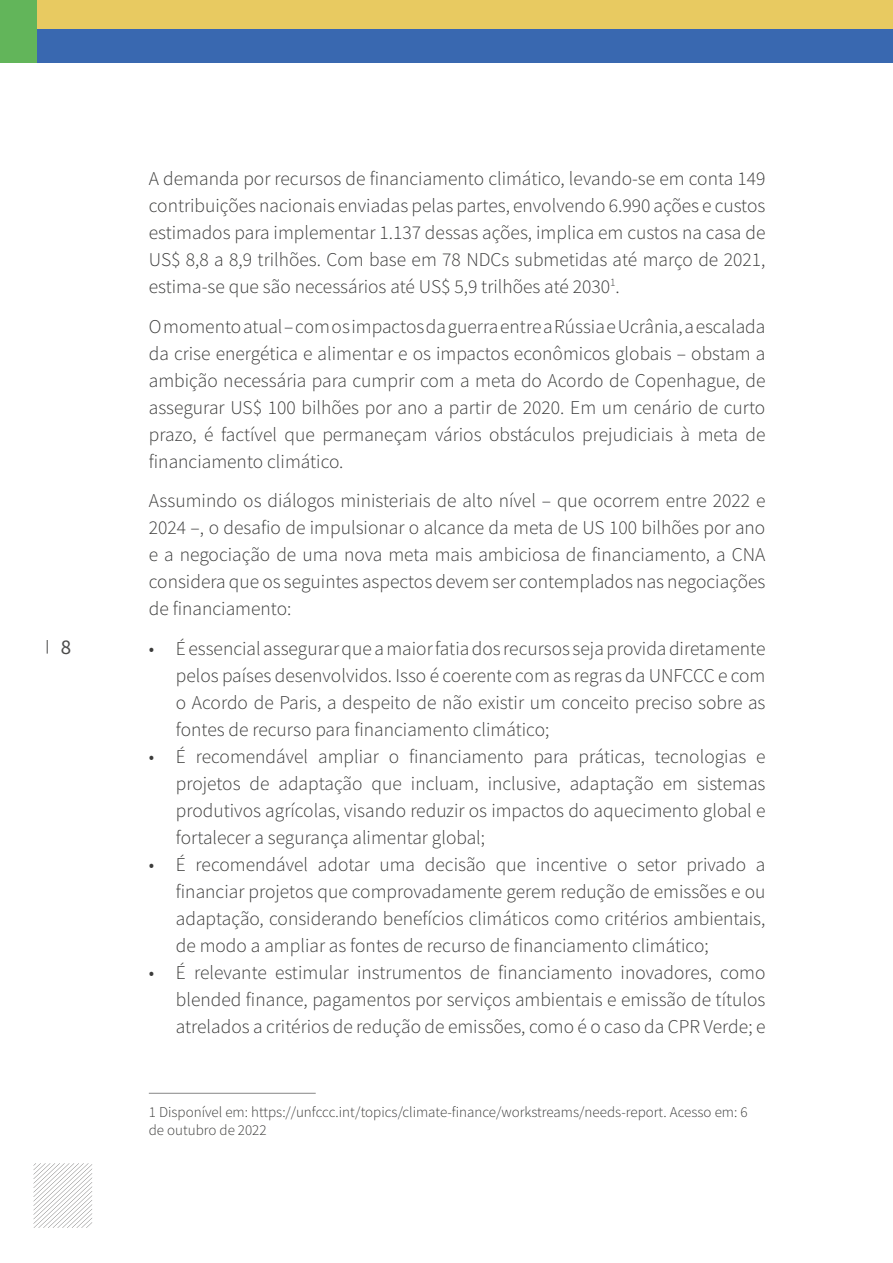
<style>
.page{position:relative;width:893px;height:1263px;background:#fff}
.page>*{position:absolute;margin:0;border:0;box-sizing:border-box;transform-origin:0 0}
.t1{font:21px "Source Sans Variable";color:#4a4a49}
.t2{font:19.5px/27px "Source Sans Variable";color:#3c3c3b;text-align:justify}
.t3{font:15px/18px "Source Sans Variable";color:#3c3c3b}
</style>
<div class="page">
<div style="left:37px;top:0;width:856px;height:30px;background:#e8ca61"></div>
<div style="left:37px;top:30px;width:856px;height:33px;background:#3968b0"></div>
<div style="left:0;top:0;width:37px;height:63px;background:#62b55a"></div>
<svg style="left:34px;top:1163px;width:58px;height:65px"></svg>
<svg style="left:47px;top:640px;width:1px;height:14px"></svg>
<hr style="left:149px;top:1093px;width:167px;height:1px;background:#878787">
<p class="t1" style="left:61px;top:634px;width:12px">8</p>
<p class="t2" style="left:149px;top:165px;width:618px">A demanda por recursos de financiamento climático, levando-se em conta 149 contribuições nacionais enviadas pelas partes, envolvendo 6.990 ações e custos estimados para implementar 1.137 dessas ações, implica em custos na casa de US$ 8,8 a 8,9 trilhões. Com base em 78 NDCs submetidas até março de 2021, estima-se que são necessários até US$ 5,9 trilhões até 2030<sup>1</sup>.</p>
<p class="t2" style="left:149px;top:313px;width:618px">O momento atual – com os impactos da guerra entre a Rússia e Ucrânia, a escalada da crise energética e alimentar e os impactos econômicos globais – obstam a ambição necessária para cumprir com a meta do Acordo de Copenhague, de assegurar US$ 100 bilhões por ano a partir de 2020. Em um cenário de curto prazo, é factível que permaneçam vários obstáculos prejudiciais à meta de financiamento climático.</p>
<p class="t2" style="left:149px;top:487px;width:618px">Assumindo os diálogos ministeriais de alto nível – que ocorrem entre 2022 e 2024 –, o desafio de impulsionar o alcance da meta de US 100 bilhões por ano e a negociação de uma nova meta mais ambiciosa de financiamento, a CNA considera que os seguintes aspectos devem ser contemplados nas negociações de financiamento:</p>
<p class="t2" style="left:176px;top:635px;width:591px;text-indent:-27px">• É essencial assegurar que a maior fatia dos recursos seja provida diretamente pelos países desenvolvidos. Isso é coerente com as regras da UNFCCC e com o Acordo de Paris, a despeito de não existir um conceito preciso sobre as fontes de recurso para financiamento climático;</p>
<p class="t2" style="left:176px;top:743px;width:591px;text-indent:-27px">• É recomendável ampliar o financiamento para práticas, tecnologias e projetos de adaptação que incluam, inclusive, adaptação em sistemas produtivos agrícolas, visando reduzir os impactos do aquecimento global e fortalecer a segurança alimentar global;</p>
<p class="t2" style="left:176px;top:851px;width:591px;text-indent:-27px">• É recomendável adotar uma decisão que incentive o setor privado a financiar projetos que comprovadamente gerem redução de emissões e ou adaptação, considerando benefícios climáticos como critérios ambientais, de modo a ampliar as fontes de recurso de financiamento climático;</p>
<p class="t2" style="left:176px;top:959px;width:591px;text-indent:-27px">• É relevante estimular instrumentos de financiamento inovadores, como blended finance, pagamentos por serviços ambientais e emissão de títulos atrelados a critérios de redução de emissões, como é o caso da CPR Verde; e</p>
<p class="t3" style="left:149px;top:1103px;width:600px">1 Disponível em: https://unfccc.int/topics/climate-finance/workstreams/needs-report. Acesso em: 6 de outubro de 2022</p>
</div>
